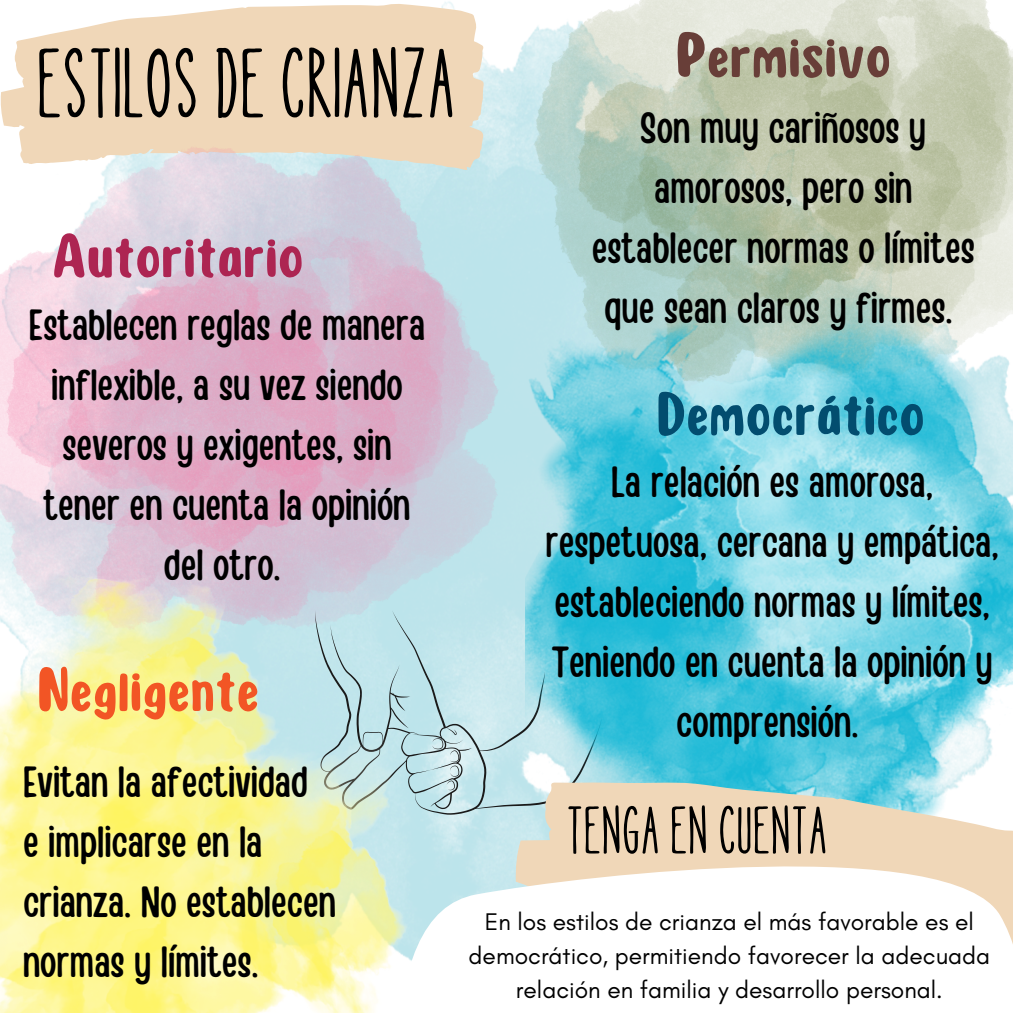
<style>
.page{position:relative;width:1013px;height:1013px;background:#fff}
.page>*{position:absolute;margin:0;border:0;box-sizing:border-box;transform-origin:0 0}
.t1{font:103.88px "Handwrite";color:#000}
.t2{font:71px "Handwrite";color:#000}
.t3{font:67.38px "Monkey";color:#ad2552}
.t4{font:67.38px "Monkey";color:#024d6f}
.t5{font:67.38px "Monkey";color:#f25525}
.t6{font:67.38px "Monkey";color:#683e38}
.t7{font:43.38px/60px "Handy Casual Condensed";color:#000;text-align:center}
.t8{font:24.5px/33.8px "Glacial Indifference";color:#000;text-align:center}
</style>
<div class="page">
<img style="left:408px;top:1px;width:125px;height:833px">
<img style="left:533px;top:0;width:479px;height:299px">
<svg style="left:408px;top:610px;width:118px;height:204px;background:#bedfe4"></svg>
<svg style="left:432px;top:728px;width:27px;height:62px;background:#bcd1d5"></svg>
<img style="left:526px;top:299px;width:486px;height:433px">
<svg style="left:500px;top:732px;width:512px;height:102px;background:#aad7d7"></svg>
<svg style="left:408px;top:834px;width:604px;height:127px"></svg>
<svg style="left:0;top:3px;width:484px;height:142px;background:#f1dbbf"></svg>
<img style="left:0;top:145px;width:500px;height:487px">
<img style="left:0;top:571px;width:408px;height:441px">
<h1 class="t1" style="left:36px;top:34px;width:420px">ESTILOS DE CRIANZA</h1>
<h3 class="t3" style="left:52px;top:223px;width:253px">Autoritario</h3>
<p class="t7" style="left:29px;top:293px;width:398px">Establecen reglas de manera inflexible, a su vez siendo severos y exigentes, sin tener en cuenta la opinión del otro.</p>
<h3 class="t5" style="left:37px;top:657px;width:224px">Negligente</h3>
<p class="t7" style="left:23px;top:749px;width:314px;text-align:left">Evitan la afectividad<br>e implicarse en la crianza. No establecen normas y límites.</p>
<h3 class="t6" style="left:675px;top:23px;width:217px">Permisivo</h3>
<p class="t7" style="left:592px;top:96px;width:384px">Son muy cariñosos y amorosos, pero sin establecer normas o límites que sean claros y firmes.</p>
<h3 class="t4" style="left:656px;top:381px;width:270px">Democrático</h3>
<p class="t7" style="left:545px;top:449px;width:455px">La relación es amorosa, respetuosa, cercana y empática, estableciendo normas y límites,<br>Teniendo en cuenta la opinión y comprensión.</p>
<h2 class="t2" style="left:566px;top:796px;width:263px">TENGA ENCUENTA</h2>
<p class="t8" style="left:468px;top:905px;width:523px">En los estilos de crianza el más favorable es el democrático, permitiendo favorecer la adecuada relación en familia y desarrollo personal.</p>
</div>
